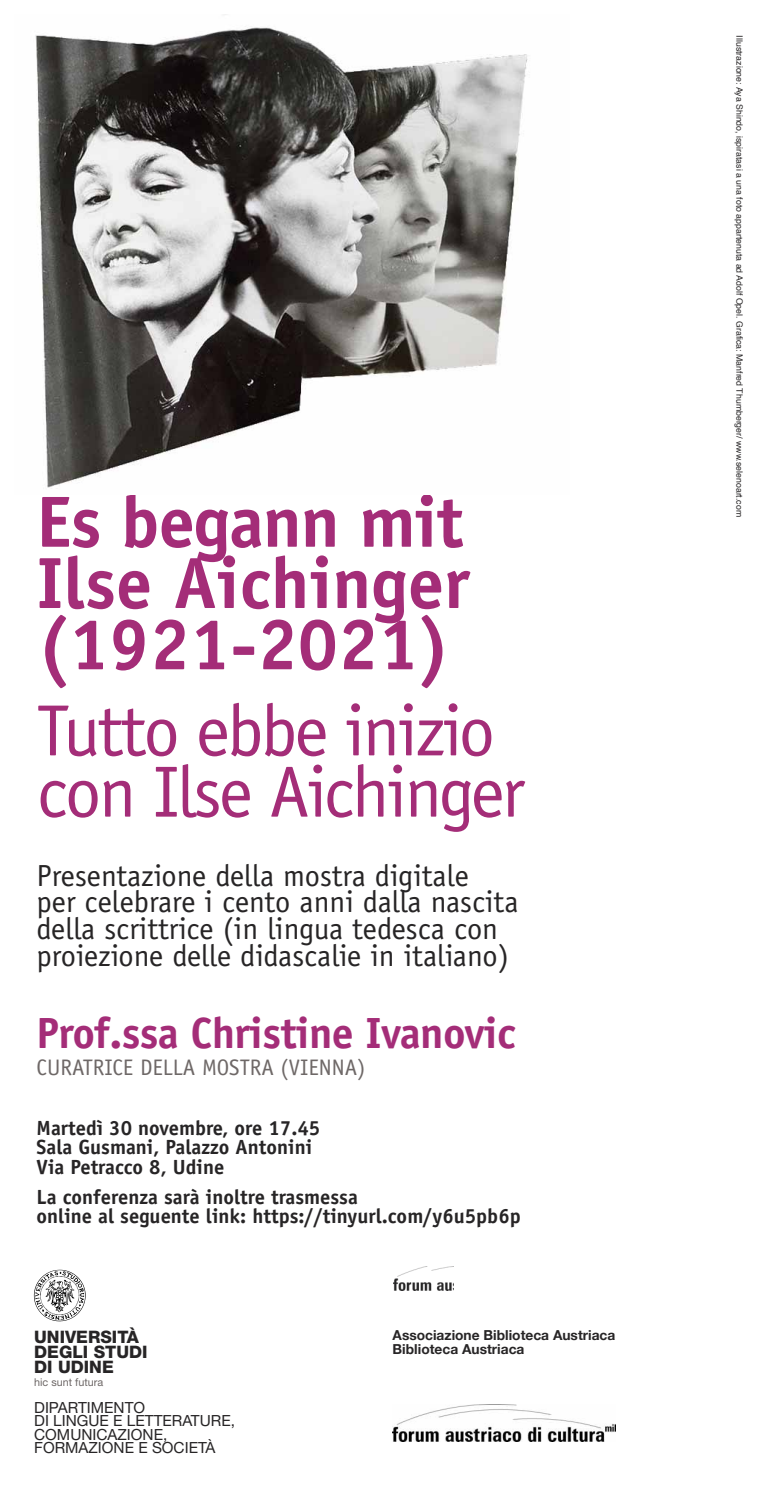
<style>
.page{position:relative;width:780px;height:1489px;background:#fff}
.page>*{position:absolute;margin:0;border:0;box-sizing:border-box;transform-origin:0 0}
.t1{font:700 72.62px/61.2px "Officina Sans";color:#a42d78;text-align:justify}
.t2{font:72.62px/61.2px "Officina Sans";letter-spacing:-.035em;color:#a42d78}
.t3{font:700 43.75px "Officina Sans";letter-spacing:-.015em;color:#a42d78}
.t4{font:30.5px/26.8px "Officina Sans";color:#272526}
.t5{font:22.5px "Officina Sans";color:#6e6867}
.t6{font:700 20.5px/19.5px "Officina Sans";color:#272526}
.t7{font:800 17.25px/14.8px "Helvetica Neue LT Std";color:#272526}
.t8{font:15.38px/13.5px "Helvetica Neue LT Std";color:#272526}
.t9{font:700 13.75px/13.1px "Helvetica Neue";color:#272526}
.t10{font:10.75px "Helvetica Neue LT Std";color:#6e6867}
.t11{font:8.75px "Helvetica";color:#272526}
</style>
<div class="page">
<img style="left:393px;top:1266px;width:60px;height:24px">
<img style="left:34px;top:1269px;width:51px;height:52px">
<img style="left:393px;top:1404px;width:222px;height:37px">
<img style="left:35px;top:14px;width:493px;height:474px">
<h1 class="t1" style="left:37px;top:497px;width:434px">Es begann mit Ilse Aichinger (1921-2021)</h1>
<h1 class="t2" style="left:37px;top:706px;width:490px">Tutto ebbe inizio con Ilse Aichinger</h1>
<h3 class="t4" style="left:37px;top:864px;width:483px">Presentazione della mostra digitale<br>per celebrare i cento anni dalla nascita della scrittrice (in lingua tedesca con proiezione delle didascalie in italiano)</h3>
<h2 class="t3" style="left:37px;top:1016px;width:480px">Prof.ssa Christine Ivanovic</h2>
<p class="t5" style="left:37px;top:1058px;width:330px">CURATRICE DELLA MOSTRA (VIENNA)</p>
<p class="t6" style="left:37px;top:1119px;width:285px">Martedì 30 novembre, ore 17.45<br>Sala Gusmani, Palazzo Antonini<br>Via Petracco 8, Udine</p>
<p class="t6" style="left:37px;top:1188px;width:485px">La conferenza sarà inoltre trasmessa<br>online al seguente link: https://tinyurl.com/y6u5pb6p</p>
<p class="t7" style="left:34px;top:1329px;width:115px">UNIVERSITÀ<br>DEGLI STUDI<br>DI UDINE</p>
<p class="t10" style="left:34px;top:1375px;width:71px">hic sunt futura</p>
<p class="t8" style="left:34px;top:1400px;width:202px">DIPARTIMENTO<br>DI LINGUE E LETTERATURE,<br>COMUNICAZIONE,<br>FORMAZIONE E SOCIETÀ</p>
<p class="t9" style="left:392px;top:1328px;width:224px">Associazione Biblioteca Austriaca<br>Biblioteca Austriaca</p>
<p class="t11" style="left:743px;top:35px;width:483px;rotate:90deg">Illustrazione: Aya Shindo, ispiratasi a una foto appartenuta ad Adolf Opel. Grafica: Manfred Thumberger/ www.selenoart.com</p>
</div>
